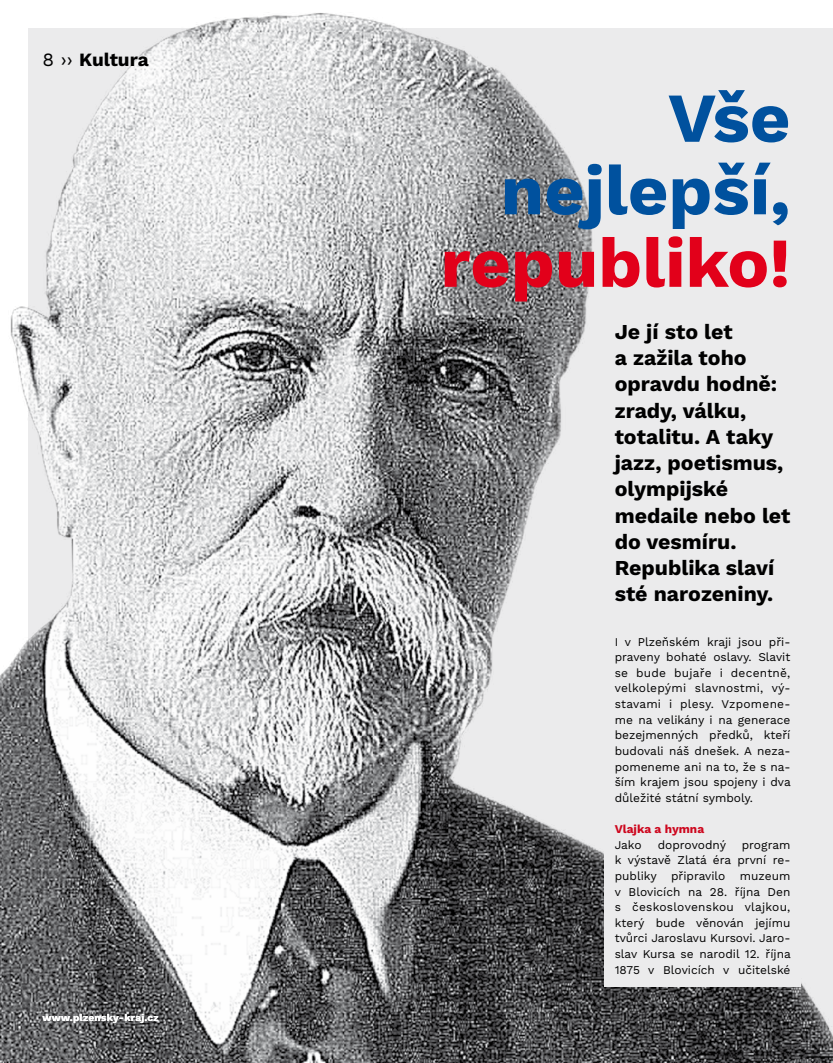
<style>
.page{position:relative;width:833px;height:1063px;background:#fff}
.page>*{position:absolute;margin:0;border:0;box-sizing:border-box;transform-origin:0 0}
.t1{font:700 70px/72.5px "Work Sans";color:#00519e;text-align:right}
.t2{font:700 70px "Work Sans";letter-spacing:-.005em;color:#e2001a}
.t3{font:700 21.25px/26.2px "Work Sans";color:#000}
.t4{font:700 18.75px "Work Sans";color:#000}
.t5{font:11.88px/15.6px "Work Sans";color:#000;text-align:justify}
.t6{font:700 11.88px "Work Sans";color:#cd071e}
.t7{font:700 10px "Work Sans";letter-spacing:.025em;color:#fff}
.s1{font-weight:400}
</style>
<div class="page">
<img style="left:0;top:13px;width:833px;height:1050px">
<div style="left:604px;top:756px;width:197px;height:230px;background:#ebebec"></div>
<h3 class="t4" style="left:43px;top:48px;width:108px"><span class="s1">8 ››</span> Kultura</h3>
<p class="t7" style="left:43px;top:1012px;width:118px">www.plzensky-kraj.cz</p>
<h1 class="t1" style="left:500px;top:85px;width:291px">Vše nejlepší,</h1>
<h1 class="t2" style="left:440px;top:222px;width:351px">republiko!</h1>
<h2 class="t3" style="left:614px;top:320px;width:177px">Je jí sto let<br>a zažila toho opravdu hodně: zrady, válku, totalitu. A taky jazz, poetismus, olympijské medaile nebo let do vesmíru.<br>Republika slaví sté narozeniny.</h2>
<p class="t5" style="left:614px;top:634px;width:177px">I v Plzeňském kraji jsou při&shy;praveny bohaté oslavy. Slavit se bude bujaře i decentně, velkolepými slavnostmi, vý&shy;stavami i plesy. Vzpomene&shy;me na velikány i na generace bezejmenných předků, kteří budovali náš dnešek. A neza&shy;pomeneme ani na to, že s na&shy;ším krajem jsou spojeny i dva důležité státní symboly.</p>
<p class="t6" style="left:614px;top:822px;width:91px">Vlajka a hymna</p>
<p class="t5" style="left:614px;top:837px;width:28px">Jako</p>
<p class="t5" style="left:657px;top:837px;width:70px">doprovodný</p>
<p class="t5" style="left:614px;top:837px;width:177px;text-indent:127px">program k výstavě Zlatá éra první re&shy;publiky připravilo muzeum v Blovicích na 28. října Den s československou vlajkou, který bude věnován jejímu tvůrci Jaroslavu Kursovi. Jaro&shy;slav Kursa se narodil 12. října 1875 v Blovicích v učitelské</p>
</div>
